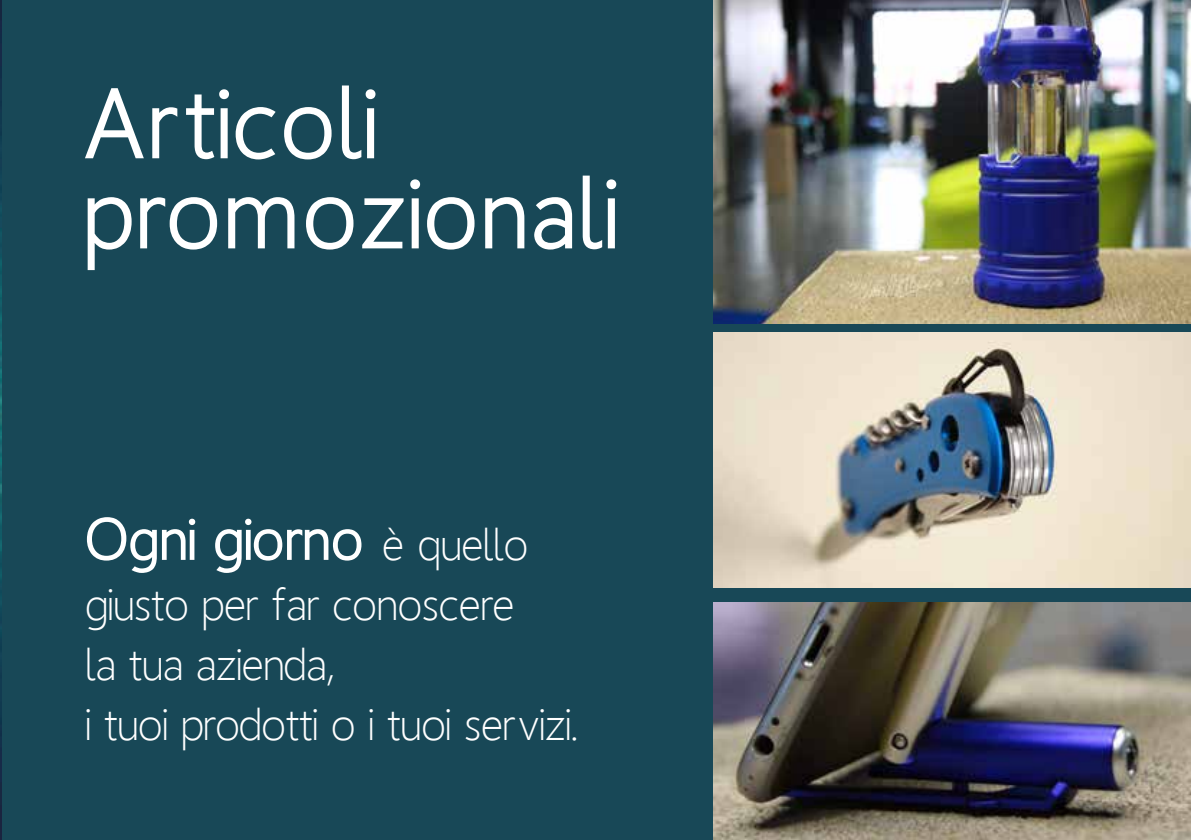
<style>
.page{position:relative;width:1191px;height:840px;background:#fff}
.page>*{position:absolute;margin:0;border:0;box-sizing:border-box;transform-origin:0 0}
.t1{font:500 100px/90px "Homizio";letter-spacing:.05em;color:#fff}
.t2{font:700 60px "Homizio";letter-spacing:.025em;color:#fff}
.t3{font:300 44px/60px "Homizio";letter-spacing:.025em;color:#fff}
.s1{font-weight:300;font-size:44px}
</style>
<div class="page">
<div style="left:0;top:0;width:1191px;height:839px;background:#184857"></div>
<img style="left:0;top:0;width:1px;height:839px">
<img style="left:713px;top:0;width:478px;height:323px">
<img style="left:713px;top:602px;width:478px;height:237px">
<img style="left:713px;top:332px;width:478px;height:255px">
<h1 class="t1" style="left:85px;top:78px;width:533px">Articoli promozionali</h1>
<h2 class="t2" style="left:86px;top:504px;width:443px">Ogni giorno <span class="s1">è quello</span></h2>
<p class="t3" style="left:86px;top:574px;width:493px">giusto per far conoscere<br>la tua azienda,<br>i tuoi prodotti o i tuoi servizi.</p>
</div>
